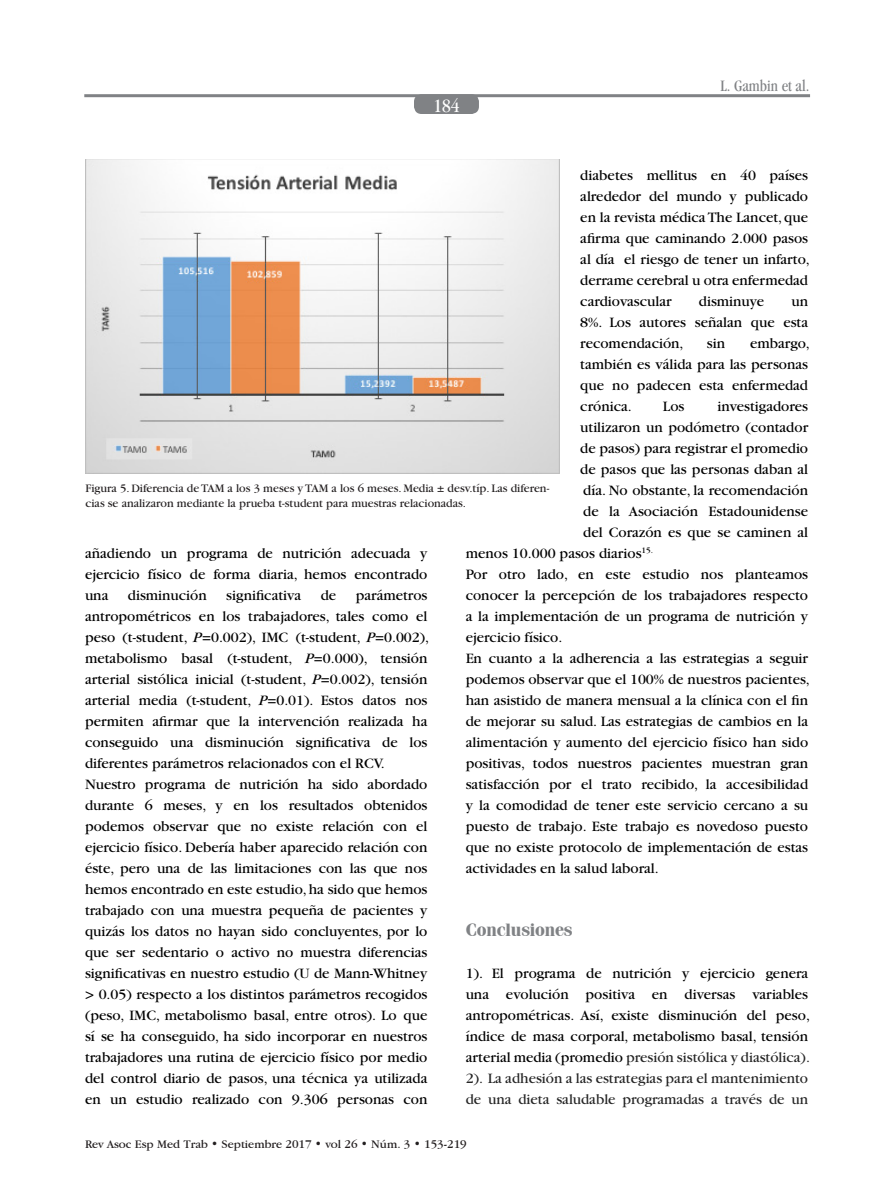
<style>
.page{position:relative;width:893px;height:1191px;background:#fff}
.page>*{position:absolute;margin:0;border:0;box-sizing:border-box;transform-origin:0 0}
.t1{font:condensed 19.5px "Garamond";color:#fff}
.t2{font:700 18px "Fenice IT Cby BT";letter-spacing:-.01em;color:#808285}
.t3{font:condensed 16.5px "Garamond";color:#808285}
.t4{font:15px/21px "Garamond";color:#000}
.t5{font:12px/15px "Garamond";color:#231f20}
.t6{font:12px "Garamond IT Cby BT";color:#231f20}
.s1{font-style:italic}
.s2{color:#252525}
</style>
<div class="page">
<img style="left:85px;top:159px;width:474px;height:315px">
<hr style="left:84px;top:94px;width:726px;height:3px;background:#808285">
<div style="left:414px;top:94px;width:65px;height:20px;background:#808285;border-radius:8px"></div>
<h1 class="t1" style="left:433px;top:95px;width:27px">184</h1>
<p class="t3" style="left:720px;top:77px;width:90px">L. Gambin et al.</p>
<p class="t4" style="left:580px;top:165px;width:231px">diabetes mellitus en 40 países alrededor del mundo y publicado en la revista médica The Lancet, que afirma que caminando 2.000 pasos al día el riesgo de tener un infarto, derrame cerebral u otra enfermedad cardiovascular</p>
<p class="t4" style="left:699px;top:291px;width:67px">disminuye</p>
<p class="t4" style="left:580px;top:291px;width:229px;text-align:justify;text-indent:211px">un 8%. Los autores señalan que esta recomendación,</p>
<p class="t4" style="left:580px;top:333px;width:231px;text-indent:170px">embargo, también es válida para las personas que no padecen esta enfermedad crónica.</p>
<p class="t4" style="left:707px;top:333px;width:20px">sin</p>
<p class="t4" style="left:663px;top:396px;width:23px">Los</p>
<p class="t4" style="left:717px;top:396px;width:92px">investigadores</p>
<p class="t4" style="left:580px;top:417px;width:229px">utilizaron un podómetro (contador</p>
<p class="t4" style="left:580px;top:438px;width:229px">de pasos) para registrar el promedio</p>
<p class="t4" style="left:580px;top:459px;width:229px">de pasos que las personas daban al</p>
<p class="t4" style="left:583px;top:480px;width:226px">día. No obstante, la recomendación</p>
<p class="t4" style="left:583px;top:501px;width:226px">de la Asociación Estadounidense</p>
<p class="t4" style="left:583px;top:522px;width:226px">del Corazón es que se caminen al</p>
<p class="t4" style="left:466px;top:543px;width:189px">menos 10.000 pasos diarios<sup>15.</sup></p>
<p class="t4" style="left:466px;top:564px;width:344px">Por otro lado, en este estudio nos planteamos</p>
<p class="t4" style="left:466px;top:585px;width:344px">conocer la percepción de los trabajadores respecto</p>
<p class="t4" style="left:466px;top:606px;width:344px">a la implementación de un programa de nutrición y</p>
<p class="t4" style="left:466px;top:627px;width:98px">ejercicio físico.</p>
<p class="t4" style="left:466px;top:648px;width:344px">En cuanto a la adherencia a las estrategias a seguir</p>
<p class="t4" style="left:466px;top:669px;width:346px">podemos observar que el 100% de nuestros pacientes,</p>
<p class="t4" style="left:466px;top:690px;width:344px">han asistido de manera mensual a la clínica con el fin</p>
<p class="t4" style="left:466px;top:711px;width:344px">de mejorar su salud. Las estrategias de cambios en la</p>
<p class="t4" style="left:466px;top:732px;width:344px">alimentación y aumento del ejercicio físico han sido</p>
<p class="t4" style="left:466px;top:753px;width:344px">positivas, todos nuestros pacientes muestran gran</p>
<p class="t4" style="left:466px;top:774px;width:344px">satisfacción por el trato recibido, la accesibilidad</p>
<p class="t4" style="left:466px;top:795px;width:344px">y la comodidad de tener este servicio cercano a su</p>
<p class="t4" style="left:466px;top:816px;width:344px">puesto de trabajo. Este trabajo es novedoso puesto</p>
<p class="t4" style="left:466px;top:837px;width:344px">que no existe protocolo de implementación de estas</p>
<p class="t4" style="left:466px;top:858px;width:194px">actividades en la salud laboral.</p>
<p class="t5" style="left:86px;top:481px;width:465px">Figura 5. Diferencia de TAM a los 3 meses y TAM a los 6 meses. Media ± desv.típ. Las diferen&shy;cias se analizaron mediante la prueba t-student para muestras relacionadas.</p>
<p class="t4" style="left:85px;top:543px;width:344px;text-align:justify">añadiendo un programa de nutrición adecuada y ejercicio físico de forma diaria, hemos encontrado una</p>
<p class="t4" style="left:85px;top:585px;width:346px;text-indent:271px">parámetros antropométricos en los trabajadores, tales como el peso (t-student, <span class="s1">P</span>=0.002), IMC (t-student, <span class="s1">P</span>=0.002), metabolismo basal (t-student, <span class="s1">P</span>=0.000), tensión arterial sistólica inicial (t-student, <span class="s1">P</span>=0.002), tensión arterial media (t-student, <span class="s1">P</span>=0.01). Estos datos nos permiten afirmar que la intervención realizada ha conseguido una disminución significativa de los diferentes parámetros relacionados con el RCV.<br>Nuestro programa de nutrición ha sido abordado durante 6 meses, y en los resultados obtenidos podemos observar que no existe relación con el ejercicio físico. Debería haber aparecido relación con éste, pero una de las limitaciones con las que nos hemos encontrado en este estudio, ha sido que hemos trabajado con una muestra pequeña de pacientes y quizás los datos no hayan sido concluyentes, por lo que ser sedentario o activo no muestra diferencias significativas en nuestro estudio (U de Mann-Whitney &gt; 0.05) respecto a los distintos parámetros recogidos (peso, IMC, metabolismo basal, entre otros). Lo que sí se ha conseguido, ha sido incorporar en nuestros trabajadores una rutina de ejercicio físico por medio del control diario de pasos, una técnica ya utilizada en un estudio realizado con 9.306 personas con</p>
<p class="t4" style="left:128px;top:585px;width:80px">disminución</p>
<p class="t4" style="left:226px;top:585px;width:76px">significativa</p>
<p class="t4" style="left:321px;top:585px;width:17px">de</p>
<p class="t2" style="left:466px;top:919px;width:108px">Conclusiones</p>
<p class="t4" style="left:466px;top:963px;width:346px">1). El programa de nutrición y ejercicio genera una evolución positiva en diversas variables antropométricas. Así, existe disminución del peso, índice de masa corporal, metabolismo basal, tensión arterial media (promedio <span class="s2">presión sistólica y diastólica).<br>2). La adhesión a las estrategias para el mantenimiento de una dieta saludable programadas a través de un</span></p>
<p class="t6" style="left:85px;top:1136px;width:383px">Rev Asoc Esp Med Trab • Septiembre 2017 • vol 26 • Núm. 3 • 153-219</p>
</div>
